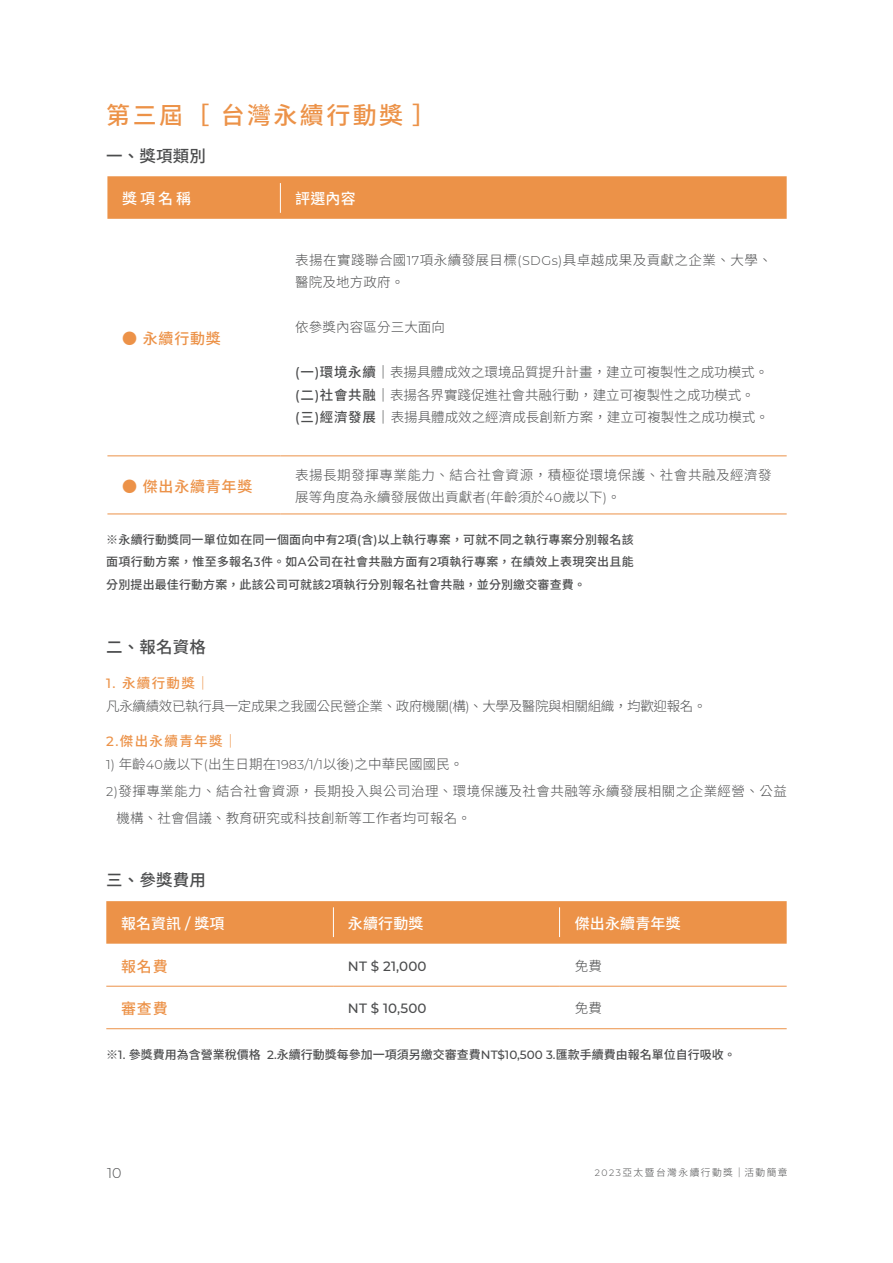
<style>
.page{position:relative;width:893px;height:1263px;background:#fff}
.page>*{position:absolute;margin:0;border:0;box-sizing:border-box;transform-origin:0 0}
.t1{font:500 24px "Noto Sans TC";letter-spacing:.1em;color:#ec9248}
.t2{font:500 16.5px "Noto Sans TC";letter-spacing:.01em;color:#4b4c4d}
.t3{font:500 15px "Noto Sans TC";letter-spacing:.01em;color:#fff}
.t4{font:500 15px "Noto Sans TC";letter-spacing:.05em;color:#ec9248}
.t5{font:300 14.25px "Montserrat";color:#4b4c4d}
.t6{font:300 13.5px "Noto Sans TC";letter-spacing:.01em;color:#4b4c4d}
.t7{font:300 13.5px/27px "Noto Sans TC";letter-spacing:.03em;color:#4b4c4d}
.t8{font:300 13.5px/22.5px "Noto Sans TC";letter-spacing:.04em;color:#4b4c4d}
.t9{font:300 13.5px "Noto Sans TC";letter-spacing:-.025em;color:#4b4c4d}
.t10{font:300 13.5px/22.5px "Noto Sans TC";letter-spacing:.035em;color:#4b4c4d}
.t11{font:500 13.5px "Noto Sans TC";letter-spacing:.1em;color:#ec9248}
.t12{font:500 13.5px "Montserrat";letter-spacing:.01em;color:#4b4c4d}
.t13{font:500 12px/22.5px "Noto Sans TC";letter-spacing:.01em;color:#4b4c4d;text-align:justify}
.t14{font:300 9.75px "Noto Sans TC";letter-spacing:.15em;color:#4b4c4d}
.s1{font-family:"Montserrat";font-size:12.9px}
.s2{font-family:"Montserrat";font-weight:500}
.s3{font-weight:500}
.s4{font-family:"Montserrat"}
.s5{font-family:"Montserrat";font-size:9.3px}
</style>
<div class="page">
<div style="left:107px;top:176px;width:680px;height:43px;background:#ec9248"></div>
<hr style="left:107px;top:455px;width:173px;height:1px;background:#ec9248">
<hr style="left:280px;top:455px;width:507px;height:1px;background:#ec9248">
<hr style="left:107px;top:514px;width:173px;height:1px;background:#ec9248">
<hr style="left:280px;top:514px;width:507px;height:1px;background:#ec9248">
<div style="left:106px;top:901px;width:681px;height:43px;background:#ec9248"></div>
<hr style="left:106px;top:986px;width:227px;height:1px;background:#ec9248">
<hr style="left:333px;top:986px;width:227px;height:1px;background:#ec9248">
<hr style="left:560px;top:986px;width:227px;height:1px;background:#ec9248">
<hr style="left:106px;top:1028px;width:227px;height:1px;background:#ec9248">
<hr style="left:333px;top:1028px;width:227px;height:1px;background:#ec9248">
<hr style="left:560px;top:1028px;width:227px;height:1px;background:#ec9248">
<hr style="left:280px;top:183px;width:1px;height:30px;background:#fff">
<hr style="left:333px;top:907px;width:1px;height:30px;background:#fff">
<hr style="left:559px;top:907px;width:1px;height:30px;background:#fff">
<p class="t1" style="left:106px;top:102px;width:331px">第三屆［台灣永續行動獎］</p>
<p class="t2" style="left:106px;top:146px;width:101px">一、獎項類別</p>
<p class="t3" style="left:122px;top:190px;width:70px">獎項名稱</p>
<p class="t3" style="left:295px;top:190px;width:62px">評選內容</p>
<p class="t4" style="left:122px;top:330px;width:100px">● 永續行動獎</p>
<p class="t10" style="left:295px;top:249px;width:478px">表揚在實踐聯合國<span class="s1">17</span>項永續發展目標<span class="s1">(SDGs)</span>具卓越成果及貢獻之企業、大學、醫院及地方政府。</p>
<p class="t6" style="left:295px;top:319px;width:151px">依參獎內容區分三大面向</p>
<p class="t6" style="left:295px;top:364px;width:474px"><span class="s2">(</span><span class="s3">一</span><span class="s2">)</span><span class="s3">環境永續｜</span>表揚具體成效之環境品質提升計畫，建立可複製性之成功模式。</p>
<p class="t6" style="left:295px;top:387px;width:461px"><span class="s2">(</span><span class="s3">二</span><span class="s2">)</span><span class="s3">社會共融｜</span>表揚各界實踐促進社會共融行動，建立可複製性之成功模式。</p>
<p class="t6" style="left:295px;top:409px;width:475px"><span class="s2">(</span><span class="s3">三</span><span class="s2">)</span><span class="s3">經濟發展｜</span>表揚具體成效之經濟成長創新方案，建立可複製性之成功模式。</p>
<p class="t4" style="left:122px;top:477px;width:132px">● 傑出永續青年獎</p>
<p class="t8" style="left:295px;top:464px;width:478px">表揚長期發揮專業能力、結合社會資源，積極從環境保護、社會共融及經濟發展等角度為永續發展做出貢獻者<span class="s1">(</span>年齡須於<span class="s1">40</span>歲以下<span class="s1">)</span>。</p>
<p class="t13" style="left:106px;top:528px;width:529px">※永續行動獎同一單位如在同一個面向中有<span class="s4">2</span>項<span class="s4">(</span>含<span class="s4">)</span>以上執行專案，可就不同之執行專案分別報名該面項行動方案，惟至多報名<span class="s4">3</span>件。如<span class="s4">A</span>公司在社會共融方面有<span class="s4">2</span>項執行專案，在績效上表現突出且能分別提出最佳行動方案，此該公司可就該<span class="s4">2</span>項執行分別報名社會共融，並分別繳交審查費。</p>
<p class="t2" style="left:106px;top:638px;width:101px">二、報名資格</p>
<p class="t11" style="left:106px;top:676px;width:105px"><span class="s4">1.</span> 永續行動獎｜</p>
<p class="t9" style="left:106px;top:698px;width:602px">凡永續績效已執行具一定成果之我國公民營企業、政府機關<span class="s1">(</span>構<span class="s1">)</span>、大學及醫院與相關組織，均歡迎報名。</p>
<p class="t11" style="left:106px;top:734px;width:133px"><span class="s4">2.</span>傑出永續青年獎｜</p>
<p class="t6" style="left:106px;top:756px;width:359px"><span class="s1">1)</span> 年齡<span class="s1">40</span>歲以下<span class="s1">(</span>出生日期在<span class="s1">1983/1/1</span>以後<span class="s1">)</span>之中華民國國民。</p>
<p class="t7" style="left:117px;top:777px;width:672px;text-indent:-10px"><span class="s1">2)</span>發揮專業能力、結合社會資源，長期投入與公司治理、環境保護及社會共融等永續發展相關之企業經營、公益機構、社會倡議、教育研究或科技創新等工作者均可報名。</p>
<p class="t2" style="left:106px;top:871px;width:101px">三、參獎費用</p>
<p class="t3" style="left:121px;top:915px;width:105px">報名資訊 <span class="s4">/</span> 獎項</p>
<p class="t3" style="left:348px;top:915px;width:77px">永續行動獎</p>
<p class="t3" style="left:575px;top:915px;width:107px">傑出永續青年獎</p>
<p class="t4" style="left:121px;top:957px;width:48px">報名費</p>
<p class="t12" style="left:348px;top:957px;width:80px">NT $ 21,000</p>
<p class="t6" style="left:575px;top:958px;width:29px">免費</p>
<p class="t4" style="left:121px;top:1000px;width:48px">審查費</p>
<p class="t12" style="left:348px;top:999px;width:80px">NT $ 10,500</p>
<p class="t6" style="left:575px;top:1001px;width:29px">免費</p>
<p class="t13" style="left:106px;top:1044px;width:631px">※<span class="s4">1.</span> 參獎費用為含營業稅價格 <span class="s4">2.</span>永續行動獎每參加一項須另繳交審查費<span class="s4">NT$10,500 3.</span>匯款手續費由報名單位自行吸收。</p>
<p class="t5" style="left:107px;top:1163px;width:16px">10</p>
<p class="t14" style="left:595px;top:1167px;width:194px"><span class="s5">2023</span>亞太暨台灣永續行動獎｜活動簡章</p>
</div>
